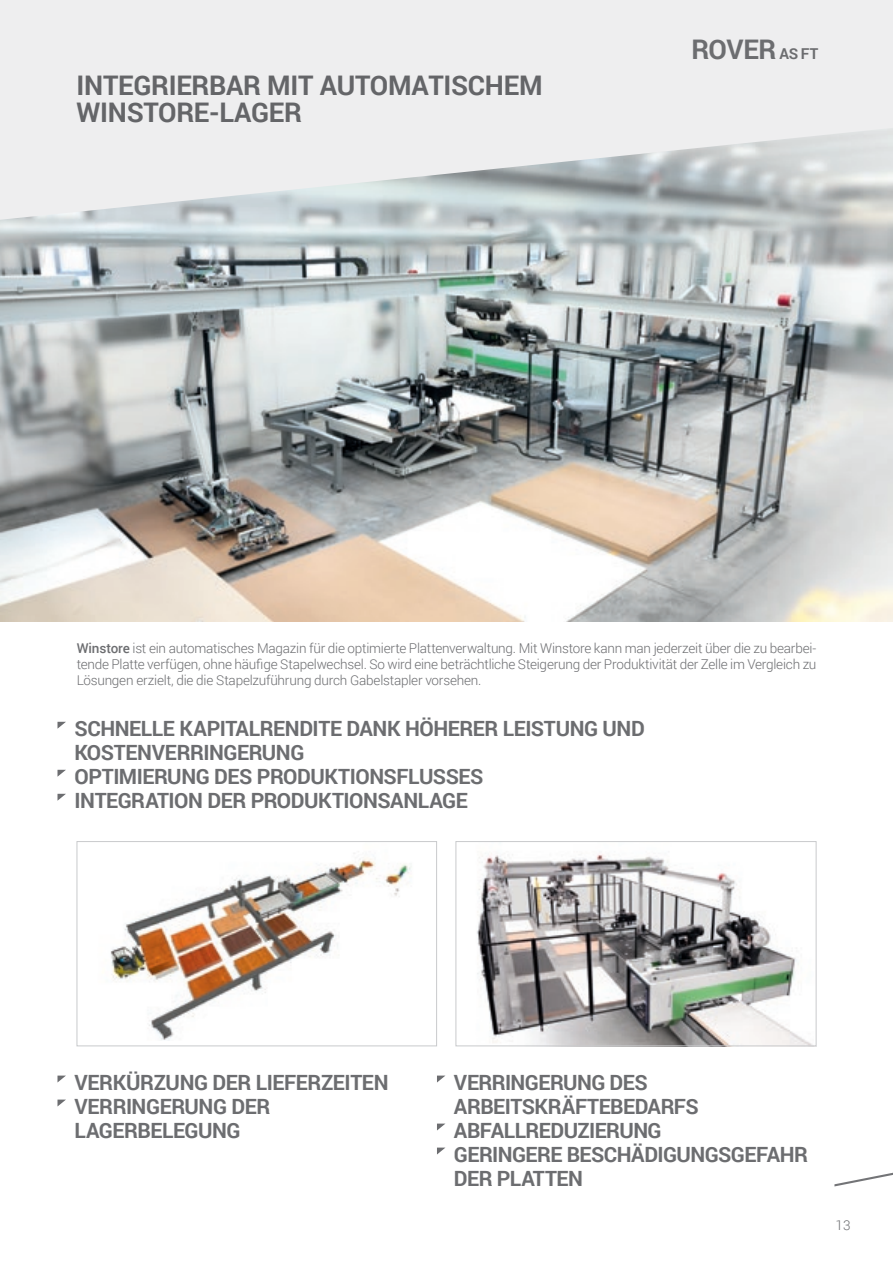
<style>
.page{position:relative;width:893px;height:1263px;background:#fff}
.page>*{position:absolute;margin:0;border:0;box-sizing:border-box;transform-origin:0 0}
.t1{font:700 27px/27px "Roboto";letter-spacing:-.01em;color:#6c6d70}
.t2{font:700 21px/24px "Roboto";letter-spacing:-.02em;color:#6c6d70}
.t3{font:300 13.5px/16.2px "Roboto";letter-spacing:-.015em;color:#6c6d70;text-align:justify}
.s1{font-size:15px}
.s2{font-weight:500}
</style>
<div class="page">
<svg style="left:834px;top:1172px;width:59px;height:14px"></svg>
<img style="left:0;top:220px;width:893px;height:402px">
<svg style="left:0;top:0;width:893px;height:220px;background:#e4e5e6"></svg>
<img style="left:477px;top:853px;width:335px;height:191px">
<div style="left:456px;top:841px;width:360px;height:205px;border:1px solid #c9cacc"></div>
<img style="left:110px;top:853px;width:301px;height:188px">
<div style="left:77px;top:841px;width:360px;height:205px;border:1px solid #c9cacc"></div>
<svg style="left:437px;top:1075px;width:8px;height:7px"></svg>
<svg style="left:437px;top:1123px;width:8px;height:7px"></svg>
<svg style="left:437px;top:1147px;width:8px;height:7px"></svg>
<svg style="left:57px;top:1075px;width:9px;height:7px"></svg>
<svg style="left:57px;top:1099px;width:9px;height:7px"></svg>
<svg style="left:57px;top:722px;width:9px;height:7px"></svg>
<svg style="left:57px;top:770px;width:9px;height:7px"></svg>
<svg style="left:57px;top:794px;width:9px;height:7px"></svg>
<h1 class="t1" style="left:77px;top:71px;width:468px">INTEGRIERBAR MIT AUTOMATISCHEM<br>WINSTORE-LAGER</h1>
<p class="t1" style="left:692px;top:35px;width:128px">ROVER <span class="s1">AS FT</span></p>
<p class="t3" style="left:77px;top:639px;width:741px"><span class="s2">Winstore</span> ist ein automatisches Magazin für die optimierte Plattenverwaltung. Mit Winstore kann man jederzeit über die zu bearbei&shy;tende Platte verfügen, ohne häufige Stapelwechsel. So wird eine beträchtliche Steigerung der Produktivität der Zelle im Vergleich zu Lösungen erzielt, die die Stapelzuführung durch Gabelstapler vorsehen.</p>
<h2 class="t2" style="left:75px;top:716px;width:572px">SCHNELLE KAPITALRENDITE DANK HÖHERER LEISTUNG UND KOSTENVERRINGERUNG<br>OPTIMIERUNG DES PRODUKTIONSFLUSSES<br>INTEGRATION DER PRODUKTIONSANLAGE</h2>
<h2 class="t2" style="left:75px;top:1070px;width:316px">VERKÜRZUNG DER LIEFERZEITEN<br>VERRINGERUNG DER<br>LAGERBELEGUNG</h2>
<h2 class="t2" style="left:454px;top:1070px;width:356px">VERRINGERUNG DES<br>ARBEITSKRÄFTEBEDARFS<br>ABFALLREDUZIERUNG<br>GERINGERE BESCHÄDIGUNGSGEFAHR<br>DER PLATTEN</h2>
<p class="t3" style="left:836px;top:1216px;width:16px">13</p>
</div>
